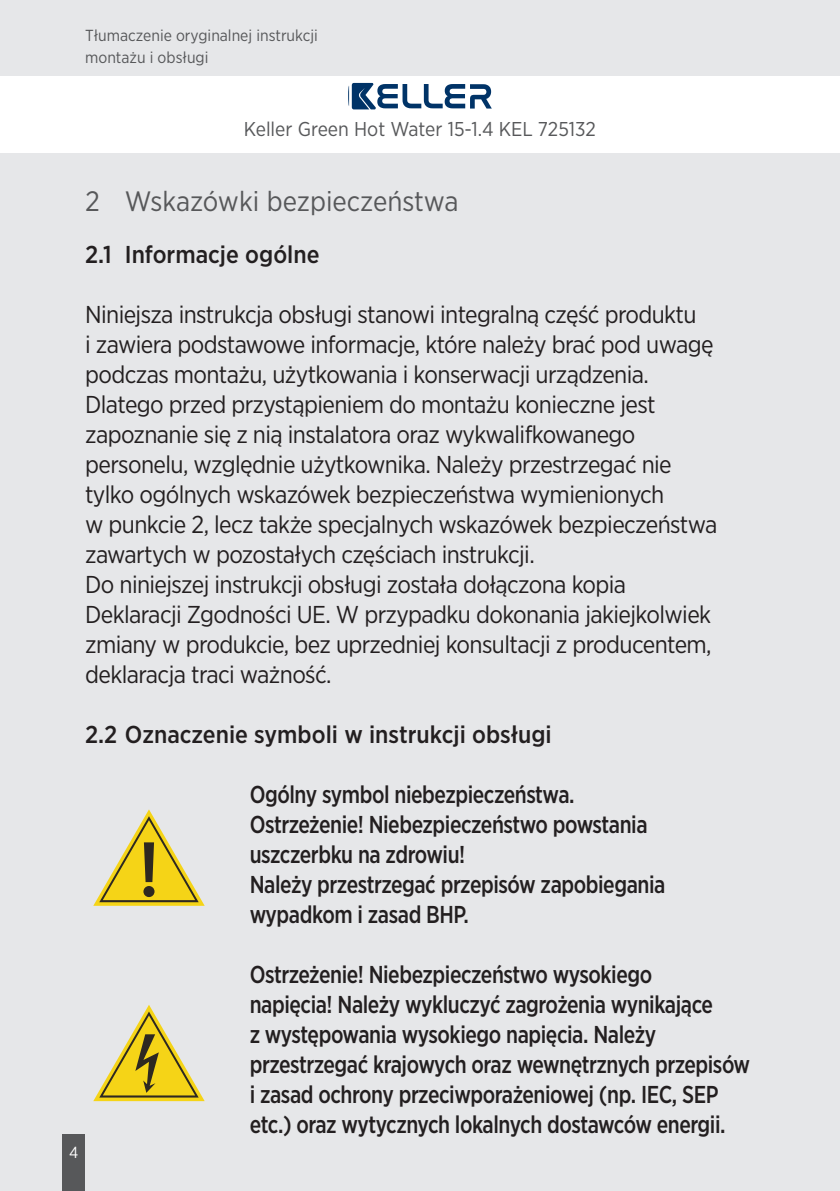
<style>
.page{position:relative;width:840px;height:1191px;background:#fff}
.page>*{position:absolute;margin:0;border:0;box-sizing:border-box;transform-origin:0 0}
.t1{font:28px "Gotham Narrow";color:#57585a}
.t2{font:24.4px/30px "Gotham Narrow";letter-spacing:-.025em;color:#231f20}
.t3{font:500 24.4px/30px "Gotham Narrow";letter-spacing:-.02em;color:#231f20;scale:.9 1}
.t4{font:500 24.4px "Gotham Narrow";color:#231f20}
.t5{font:20px "Gotham Narrow";color:#57585a}
.t6{font:16px/22px "Gotham Narrow";color:#57585a}
.t7{font:16px "Gotham Narrow";color:#fff}
</style>
<div class="page">
<div style="left:0;top:0;width:839px;height:75px;background:#e6e7e9"></div>
<div style="left:0;top:153px;width:839px;height:1038px;background:#e6e7e9"></div>
<div style="left:62px;top:1134px;width:23px;height:57px;background:#57585a"></div>
<svg style="left:348px;top:83px;width:143px;height:26px"></svg>
<svg style="left:93px;top:809px;width:111px;height:96px"></svg>
<svg style="left:93px;top:1005px;width:111px;height:96px"></svg>
<p class="t6" style="left:85px;top:24px;width:234px">Tłumaczenie oryginalnej instrukcji montażu i obsługi</p>
<p class="t5" style="left:244px;top:117px;width:353px">Keller Green Hot Water 15-1.4 KEL 725132</p>
<p class="t7" style="left:69px;top:1142px;width:11px">4</p>
<p class="t1" style="left:85px;top:183px;width:375px">2 Wskazówki bezpieczeństwa</p>
<p class="t4" style="left:85px;top:239px;width:236px">2.1 Informacje ogólne</p>
<p class="t2" style="left:85px;top:299px;width:633px">Niniejsza instrukcja obsługi stanowi integralną część produktu<br>i zawiera podstawowe informacje, które należy brać pod uwagę podczas montażu, użytkowania i konserwacji urządzenia.<br>Dlatego przed przystąpieniem do montażu konieczne jest zapoznanie się z nią instalatora oraz wykwalifkowanego personelu, względnie użytkownika. Należy przestrzegać nie tylko ogólnych wskazówek bezpieczeństwa wymienionych<br>w punkcie 2, lecz także specjalnych wskazówek bezpieczeństwa zawartych w pozostałych częściach instrukcji.<br>Do niniejszej instrukcji obsługi została dołączona kopia Deklaracji Zgodności UE. W przypadku dokonania jakiejkolwiek zmiany w produkcie, bez uprzedniej konsultacji z producentem, deklaracja traci ważność.</p>
<p class="t4" style="left:85px;top:719px;width:468px">2.2 Oznaczenie symboli w instrukcji obsługi</p>
<p class="t3" style="left:249px;top:779px;width:463px">Ogólny symbol niebezpieczeństwa.<br>Ostrzeżenie! Niebezpieczeństwo powstania uszczerbku na zdrowiu!<br>Należy przestrzegać przepisów zapobiegania wypadkom i zasad BHP.</p>
<p class="t3" style="left:249px;top:959px;width:557px">Ostrzeżenie! Niebezpieczeństwo wysokiego<br>napięcia! Należy wykluczyć zagrożenia wynikające<br>z występowania wysokiego napięcia. Należy przestrzegać krajowych oraz wewnętrznych przepisów i zasad ochrony przeciwporażeniowej (np. IEC, SEP etc.) oraz wytycznych lokalnych dostawców energii.</p>
</div>
